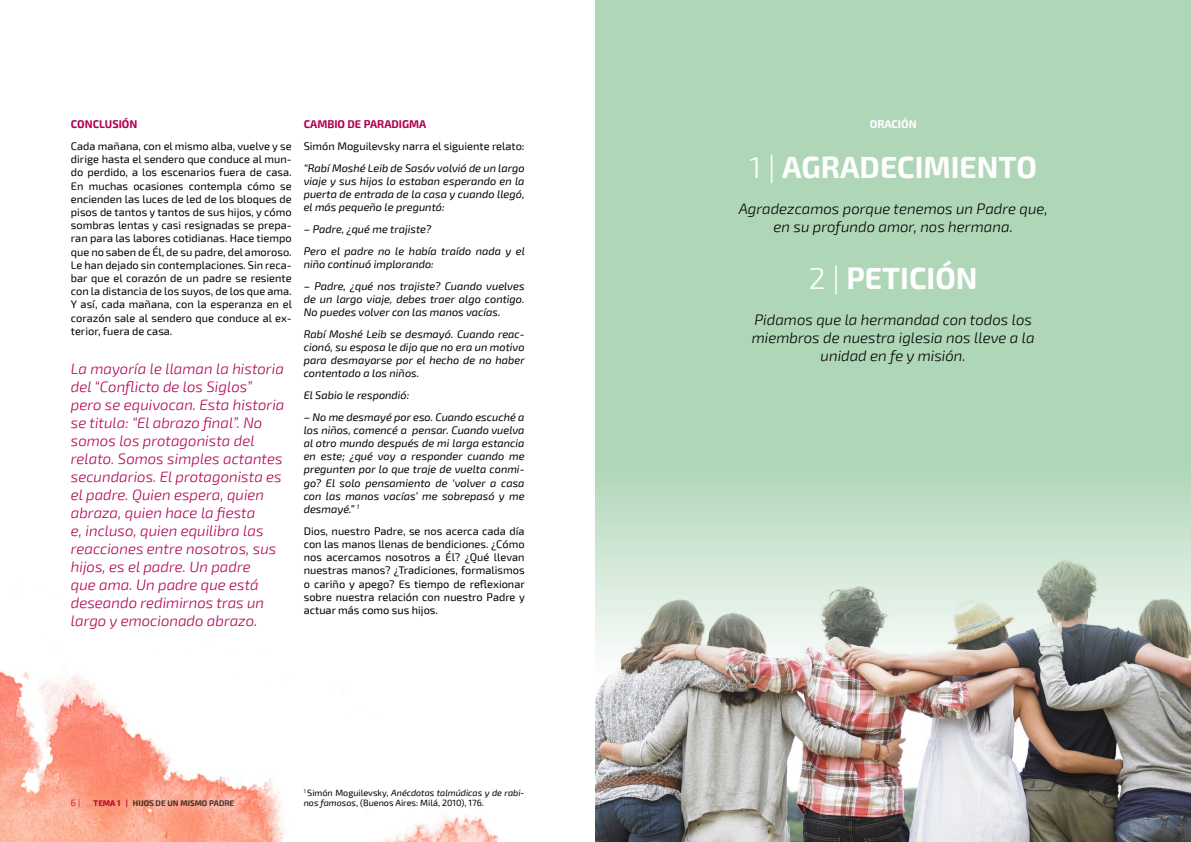
<style>
.page{position:relative;width:1191px;height:842px;background:#fff}
.page>*{position:absolute;margin:0;border:0;box-sizing:border-box;transform-origin:0 0}
.t1{font:700 30px "Exo 2";color:#fff}
.t2{font:italic 300 15px/18px "Exo 2";color:#b20052}
.t3{font:italic 300 15px/18px "Exo 2";color:#000;text-align:center}
.t4{font:11px/13.2px "Exo 2";color:#000;text-align:justify}
.t5{font:italic 11px/13.2px "Exo 2";color:#000;text-align:justify}
.t6{font:700 11px "Exo 2";color:#b20052}
.t7{font:700 11px "Exo 2";color:#fff}
.t8{font:9px/10.8px "Exo 2";color:#000}
.t9{font:300 9px "Exo 2";color:#b20052}
.t10{font:700 8px "Exo 2";color:#484848}
.s1{color:#b20052}
.s2{font-style:italic}
.s3{font-weight:300}
</style>
<div class="page">
<img style="left:595px;top:709px;width:596px;height:133px">
<svg style="left:595px;top:0;width:596px;height:709px;background:#b5d1b9"></svg>
<img style="left:0;top:671px;width:499px;height:171px">
<p class="t6" style="left:71px;top:118px;width:68px">CONCLUSIÓN</p>
<p class="t4" style="left:71px;top:140px;width:223px">Cada mañana, con el mismo alba, vuelve y se dirige hasta el sendero que conduce al mun&shy;do perdido, a los escenarios fuera de casa.<br>En muchas ocasiones contempla cómo se encienden las luces de led de los bloques de pisos de tantos y tantos de sus hijos, y cómo sombras lentas y casi resignadas se prepa&shy;ran para las labores cotidianas. Hace tiempo que no saben de Él, de su padre, del amoroso.<br>Le han dejado sin contemplaciones. Sin reca&shy;bar que el corazón de un padre se resiente con la distancia de los suyos, de los que ama.<br>Y así, cada mañana, con la esperanza en el corazón sale al sendero que conduce al ex&shy;terior, fuera de casa.</p>
<p class="t2" style="left:71px;top:360px;width:215px">La mayoría le llaman la historia del “Conflicto de los Siglos” pero se equivocan. Esta historia se titula: “El abrazo final”. No somos los protagonista del relato. Somos simples actantes secundarios. El protagonista es el padre. Quien espera, quien abraza, quien hace la fiesta<br>e, incluso, quien equilibra las reacciones entre nosotros, sus hijos, es el padre. Un padre<br>que ama. Un padre que está deseando redimirnos tras un largo y emocionado abrazo.</p>
<p class="t6" style="left:304px;top:118px;width:124px">CAMBIO DE PARADIGMA</p>
<p class="t4" style="left:304px;top:140px;width:222px">Simón Moguilevsky narra el siguiente relato:</p>
<p class="t5" style="left:304px;top:161px;width:222px">“Rabí Moshé Leib de Sasóv volvió de un largo viaje y sus hijos lo estaban esperando en la puerta de entrada de la casa y cuando llegó, el más pequeño le preguntó:</p>
<p class="t5" style="left:304px;top:218px;width:223px;line-height:21.7px">– Padre, ¿qué me trajiste?<br>Pero el padre no le había traído nada y el</p>
<p class="t5" style="left:304px;top:258px;width:132px">niño continuó implorando:</p>
<p class="t5" style="left:304px;top:279px;width:222px">– Padre, ¿qué nos trajiste? Cuando vuelves de un largo viaje, debes traer algo contigo.<br>No puedes volver con las manos vacías.</p>
<p class="t5" style="left:304px;top:327px;width:223px">Rabí Moshé Leib se desmayó. Cuando reac&shy;cionó, su esposa le dijo que no era un motivo para desmayarse por el hecho de no haber contentado a los niños.</p>
<p class="t5" style="left:304px;top:389px;width:107px">El Sabio le respondió:</p>
<p class="t5" style="left:304px;top:410px;width:222px">– No me desmayé por eso. Cuando escuché a los niños, comencé a pensar. Cuando vuelva al otro mundo después de mi larga estancia en este; ¿qué voy a responder cuando me pregunten por lo que traje de vuelta conmi&shy;go? El solo pensamiento de ‘volver a casa con las manos vacías’ me sobrepasó y me desmayé.” <sup>1</sup></p>
<p class="t4" style="left:304px;top:524px;width:223px">Dios, nuestro Padre, se nos acerca cada día con las manos llenas de bendiciones. ¿Cómo nos acercamos nosotros a Él? ¿Qué llevan nuestras manos? ¿Tradiciones, formalismos o cariño y apego? Es tiempo de reflexionar sobre nuestra relación con nuestro Padre y actuar más como sus hijos.</p>
<p class="t9" style="left:71px;top:797px;width:11px">6 |</p>
<p class="t10" style="left:94px;top:798px;width:142px"><span class="s1">TEMA 1 |</span> HIJOS DE UN MISMO PADRE</p>
<p class="t8" style="left:304px;top:787px;width:222px"><sup>1</sup> Simón Moguilevsky, <span class="s2">Anécdotas talmúdicas y de rabi&shy;nos famosos</span>, (Buenos Aires: Milá, 2010), 176.</p>
<p class="t7" style="left:870px;top:118px;width:48px">ORACIÓN</p>
<h1 class="t1" style="left:749px;top:149px;width:289px"><span class="s3">1 |</span> AGRADECIMIENTO</h1>
<h2 class="t3" style="left:738px;top:200px;width:311px">Agradezcamos porque tenemos un Padre que, en su profundo amor, nos hermana.</h2>
<h1 class="t1" style="left:809px;top:261px;width:170px"><span class="s3">2 |</span> PETICIÓN</h1>
<h2 class="t3" style="left:752px;top:311px;width:284px">Pidamos que la hermandad con todos los miembros de nuestra iglesia nos lleve a la unidad en fe y misión.</h2>
</div>
